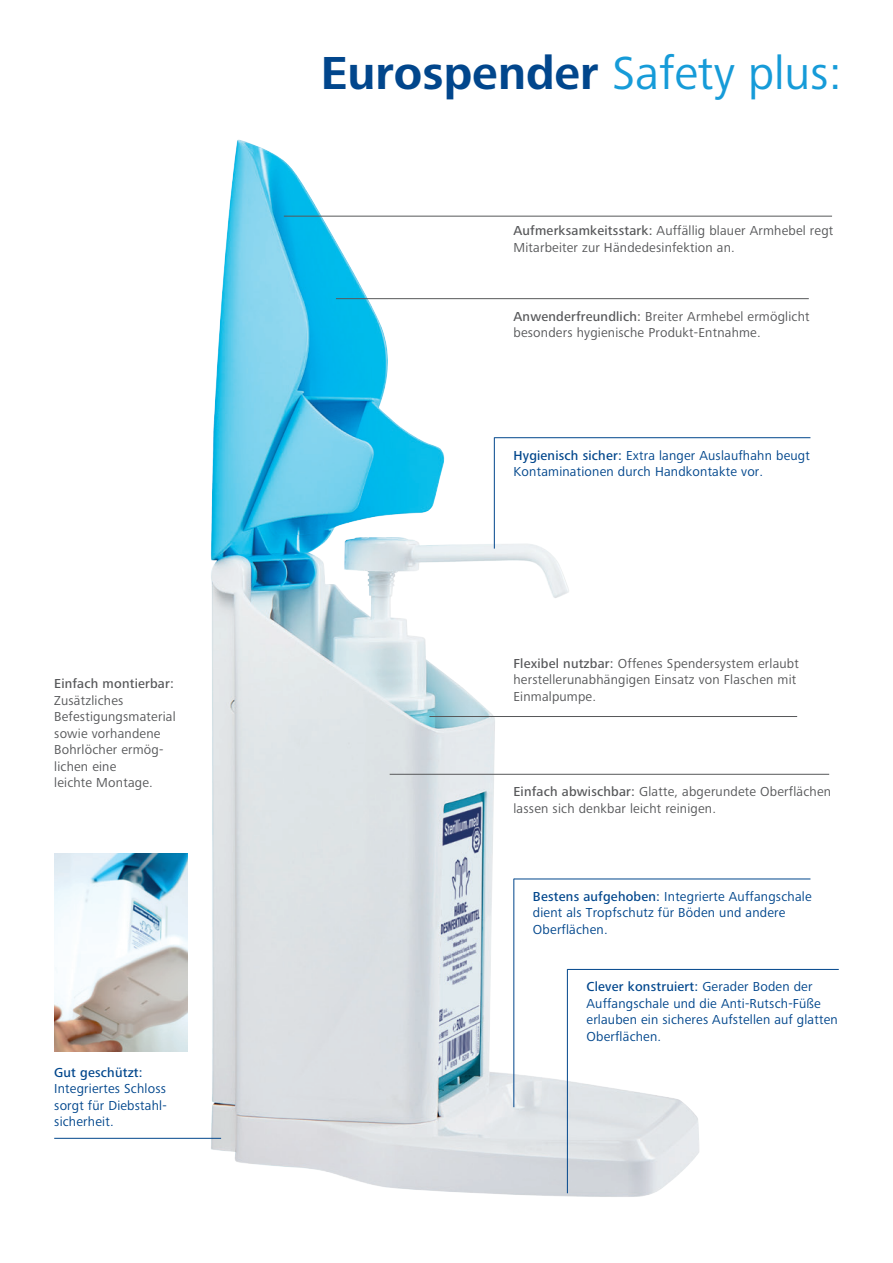
<style>
.page{position:relative;width:893px;height:1263px;background:#fff}
.page>*{position:absolute;margin:0;border:0;box-sizing:border-box;transform-origin:0 0}
.t1{font:700 48px "Frutiger Next LTW1 G";color:#01468c}
.t2{font:13.5px/16.5px "Frutiger Next LTW1 G";letter-spacing:.015em;color:#57585a}
.t3{font:13.5px/16.5px "Frutiger Next LTW1 G";letter-spacing:.015em;color:#01468c}
.t4{font:500 13.5px "Frutiger Next LTW1 G";letter-spacing:.015em;color:#57585a}
.t5{font:500 13.5px "Frutiger Next LTW1 G";letter-spacing:.015em;color:#01468c}
.s1{font-weight:400;color:#169bd8}
.s2{font-weight:500}
</style>
<div class="page">
<img style="left:208px;top:141px;width:492px;height:1056px">
<hr style="left:284px;top:216px;width:548px;height:1px;background:#57585a">
<hr style="left:336px;top:298px;width:473px;height:1px;background:#57585a">
<hr style="left:429px;top:716px;width:368px;height:1px;background:#57585a">
<hr style="left:390px;top:774px;width:439px;height:1px;background:#57585a">
<hr style="left:494px;top:437px;width:316px;height:1px;background:#01468c">
<hr style="left:494px;top:437px;width:1px;height:112px;background:#01468c">
<hr style="left:514px;top:878px;width:296px;height:1px;background:#01468c">
<hr style="left:513px;top:879px;width:1px;height:228px;background:#01468c">
<hr style="left:567px;top:969px;width:272px;height:1px;background:#01468c">
<hr style="left:54px;top:1138px;width:167px;height:1px;background:#01468c">
<hr style="left:567px;top:969px;width:1px;height:224px;background:#01468c">
<img style="left:54px;top:853px;width:133px;height:198px">
<p class="t4" style="left:54px;top:676px;width:121px">Einfach montierbar:</p>
<p class="t2" style="left:54px;top:692px;width:123px">Zusätzliches<br>Befestigungsmaterial sowie vorhandene<br>Bohrlöcher ermög&shy;lichen eine<br>leichte Montage.</p>
<p class="t5" style="left:54px;top:1064px;width:90px">Gut geschützt:</p>
<p class="t3" style="left:54px;top:1081px;width:114px;text-align:justify">Integriertes Schloss sorgt für Diebstahl&shy;sicherheit.</p>
<h1 class="t1" style="left:321px;top:45px;width:523px">Eurospender <span class="s1">Safety plus:</span></h1>
<p class="t2" style="left:513px;top:223px;width:321px"><span class="s2">Aufmerksamkeitsstark:</span> Auffällig blauer Armhebel regt<br>Mitarbeiter zur Händedesinfektion an.</p>
<p class="t2" style="left:513px;top:308px;width:298px"><span class="s2">Anwenderfreundlich:</span> Breiter Armhebel ermöglicht besonders hygienische Produkt-Entnahme.</p>
<p class="t3" style="left:513px;top:447px;width:298px"><span class="s2">Hygienisch sicher:</span> Extra langer Auslaufhahn beugt<br>Kontaminationen durch Handkontakte vor.</p>
<p class="t2" style="left:513px;top:655px;width:287px"><span class="s2">Flexibel nutzbar:</span> Offenes Spendersystem erlaubt herstellerunabhängigen Einsatz von Flaschen mit<br>Einmalpumpe.</p>
<p class="t2" style="left:513px;top:784px;width:319px"><span class="s2">Einfach abwischbar:</span> Glatte, abgerundete Oberflächen lassen sich denkbar leicht reinigen.</p>
<p class="t3" style="left:533px;top:888px;width:280px"><span class="s2">Bestens aufgehoben:</span> Integrierte Auffangschale dient als Tropfschutz für Böden und andere<br>Oberflächen.</p>
<p class="t3" style="left:586px;top:979px;width:253px"><span class="s2">Clever konstruiert:</span> Gerader Boden der Auffangschale und die Anti-Rutsch-Füße erlauben ein sicheres Aufstellen auf glatten Oberflächen.</p>
</div>
